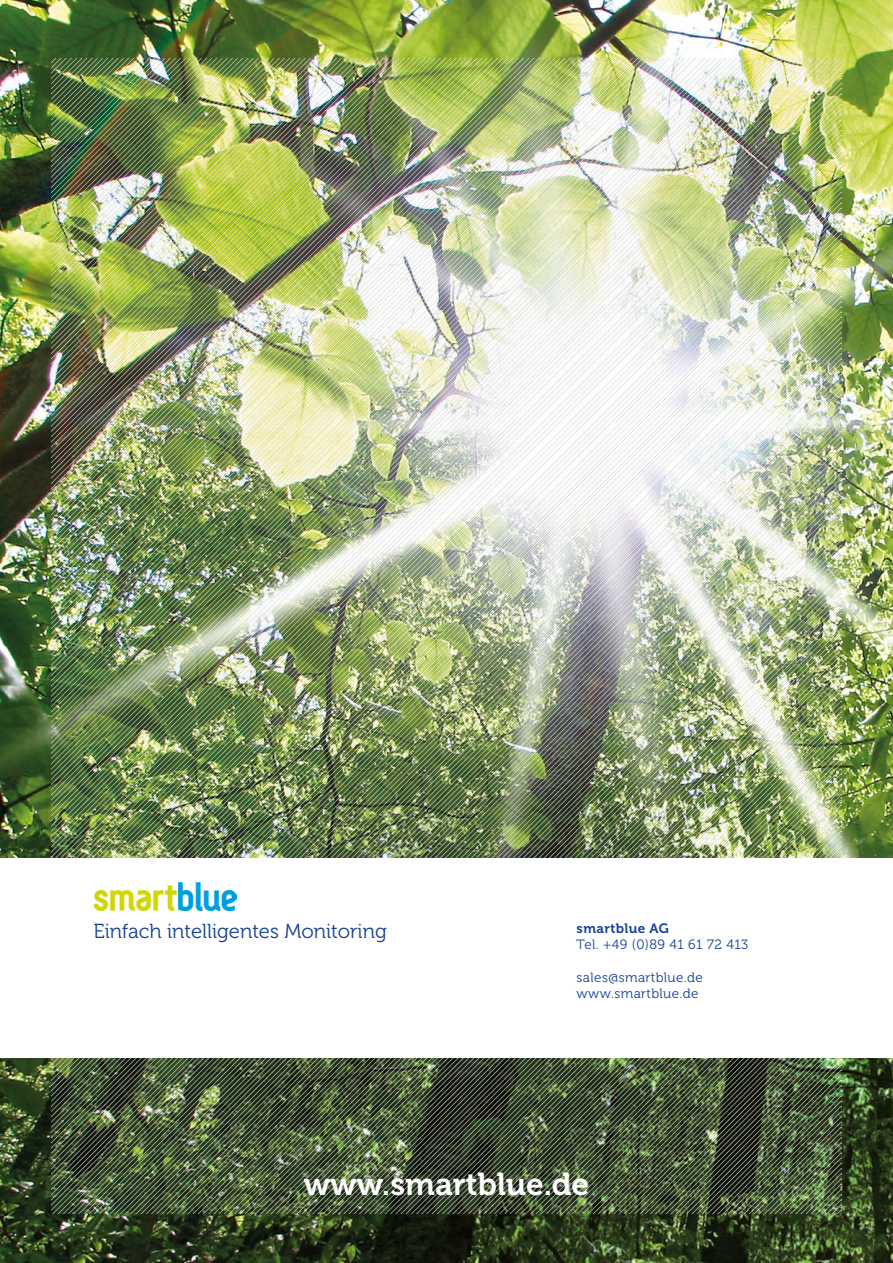
<style>
.page{position:relative;width:893px;height:1263px;background:#fff}
.page>*{position:absolute;margin:0;border:0;box-sizing:border-box;transform-origin:0 0}
.t1{font:31.65px "Museo 700";color:#fff}
.t2{font:20.25px "Museo 300";color:#164194}
.t3{font:13.5px/16.2px "Museo 300";letter-spacing:.03em;color:#164194}
.t4{font:13.5px "Museo 700";letter-spacing:.03em;color:#164194}
</style>
<div class="page">
<img style="left:0;top:0;width:893px;height:1263px">
<img style="left:52px;top:58px;width:789px;height:1155px">
<div style="left:0;top:858px;width:893px;height:200px;background:#fff"></div>
<img style="left:94px;top:883px;width:142px;height:28px">
<h2 class="t2" style="left:94px;top:920px;width:295px">Einfach intelligentes Monitoring</h2>
<p class="t4" style="left:577px;top:921px;width:94px">smartblue AG</p>
<p class="t3" style="left:577px;top:937px;width:173px">Tel. +49 (0)89 41 61 72 413</p>
<p class="t3" style="left:577px;top:969px;width:128px">sales@smartblue.de www.smartblue.de</p>
<h1 class="t1" style="left:304px;top:1166px;width:287px">www.smartblue.de</h1>
</div>
